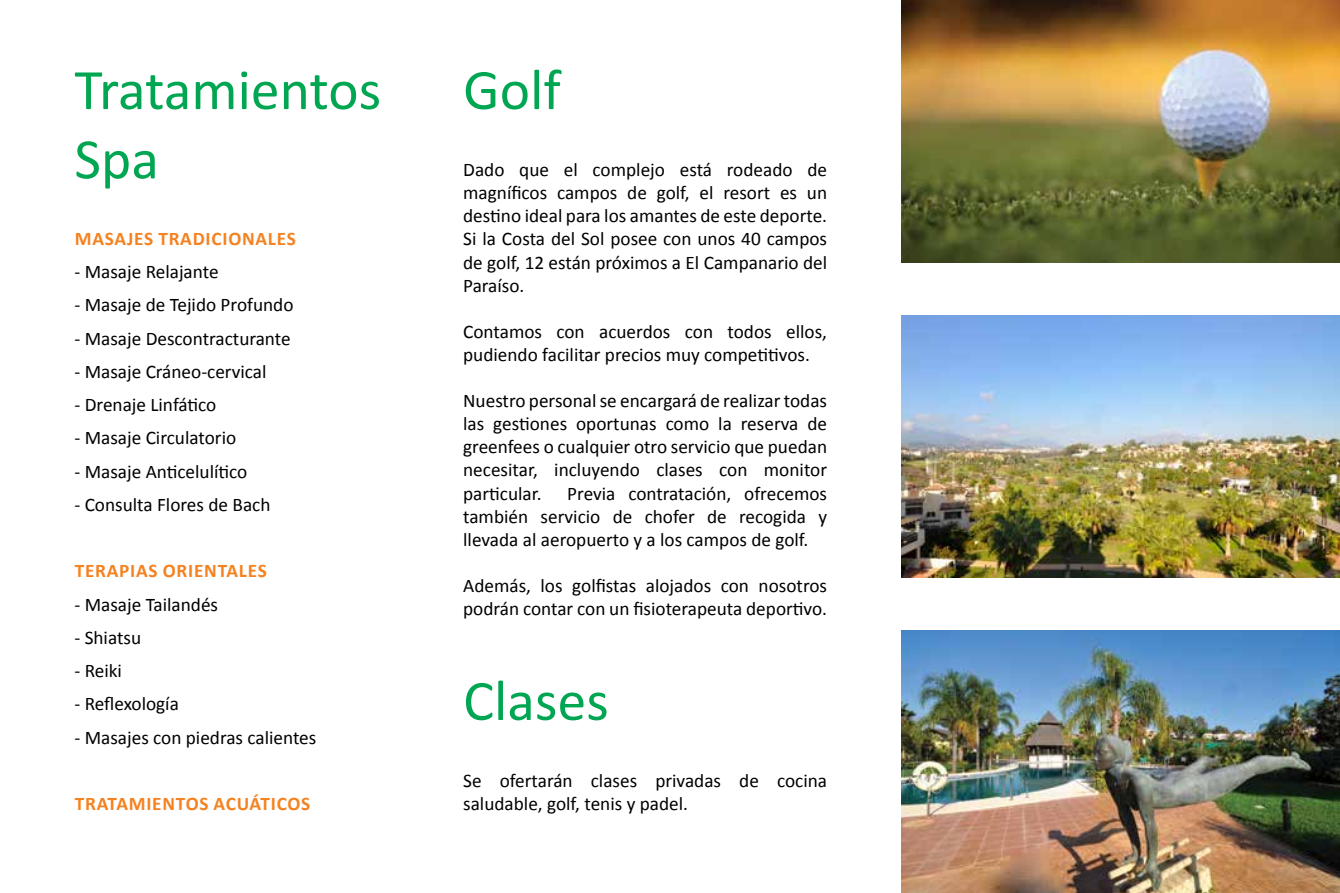
<style>
.page{position:relative;width:1340px;height:893px;background:#fff}
.page>*{position:absolute;margin:0;border:0;box-sizing:border-box;transform-origin:0 0}
.t1{font:57.75px/69.3px "Calibri";color:#00a651}
.t2{font:19.25px/23.1px "Calibri";color:#000;text-align:justify}
.t3{font:700 19.25px "Calibri";letter-spacing:.04em;color:#f58220}
</style>
<div class="page">
<img style="left:901px;top:315px;width:438px;height:263px">
<img style="left:901px;top:0;width:438px;height:262px">
<img style="left:901px;top:630px;width:438px;height:263px">
<h1 class="t1" style="left:74px;top:52px;width:308px">Tratamientos<br>Spa</h1>
<p class="t3" style="left:75px;top:226px;width:223px">MASAJES TRADICI ONALES</p>
<p class="t2" style="left:74px;top:259px;width:146px">- Masaje Relajante</p>
<p class="t2" style="left:74px;top:292px;width:220px">- Masaje de Tejido Profundo</p>
<p class="t2" style="left:74px;top:326px;width:218px">- Masaje Descontracturante</p>
<p class="t2" style="left:74px;top:359px;width:194px">- Masaje Cráneo-cervical</p>
<p class="t2" style="left:74px;top:392px;width:143px">- Drenaje Linfático</p>
<p class="t2" style="left:74px;top:425px;width:163px">- Masaje Circulatorio</p>
<p class="t2" style="left:74px;top:459px;width:174px">- Masaje Anticelulítico</p>
<p class="t2" style="left:74px;top:492px;width:197px">- Consulta Flores de Bach</p>
<p class="t3" style="left:75px;top:559px;width:193px">TERAPIAS ORIE NTALES</p>
<p class="t2" style="left:74px;top:592px;width:145px">- Masaje Tailandés</p>
<p class="t2" style="left:74px;top:625px;width:68px">- Shiatsu</p>
<p class="t2" style="left:74px;top:658px;width:49px">- Reiki</p>
<p class="t2" style="left:74px;top:691px;width:106px">- Reflexología</p>
<p class="t2" style="left:74px;top:725px;width:243px">- Masajes con piedras calientes</p>
<p class="t3" style="left:75px;top:792px;width:237px">TRATAMIE NTOS ACUÁTICOS</p>
<h1 class="t1" style="left:463px;top:52px;width:99px">Golf</h1>
<p class="t2" style="left:463px;top:157px;width:365px">Dado que el complejo está rodeado de magníficos campos de golf, el resort es un destino ideal para los amantes de este deporte.<br>Si la Costa del Sol posee con unos 40 campos de golf, 12 están próximos a El Campanario del Paraíso.</p>
<p class="t2" style="left:463px;top:319px;width:365px">Contamos con acuerdos con todos ellos, pudiendo facilitar precios muy competitivos.</p>
<p class="t2" style="left:463px;top:388px;width:365px">Nuestro personal se encargará de realizar todas las gestiones oportunas como la reserva de greenfees o cualquier otro servicio que puedan necesitar, incluyendo clases con monitor particular.</p>
<p class="t2" style="left:463px;top:481px;width:365px;text-indent:104px">Previa contratación, ofrecemos también servicio de chofer de recogida y llevada al aeropuerto y a los campos de golf.</p>
<p class="t2" style="left:463px;top:573px;width:365px">Además, los golfistas alojados con nosotros podrán contar con un fisioterapeuta deportivo.</p>
<h1 class="t1" style="left:463px;top:663px;width:147px">Clases</h1>
<p class="t2" style="left:463px;top:768px;width:365px">Se ofertarán clases privadas de cocina saludable, golf, tenis y padel.</p>
</div>
